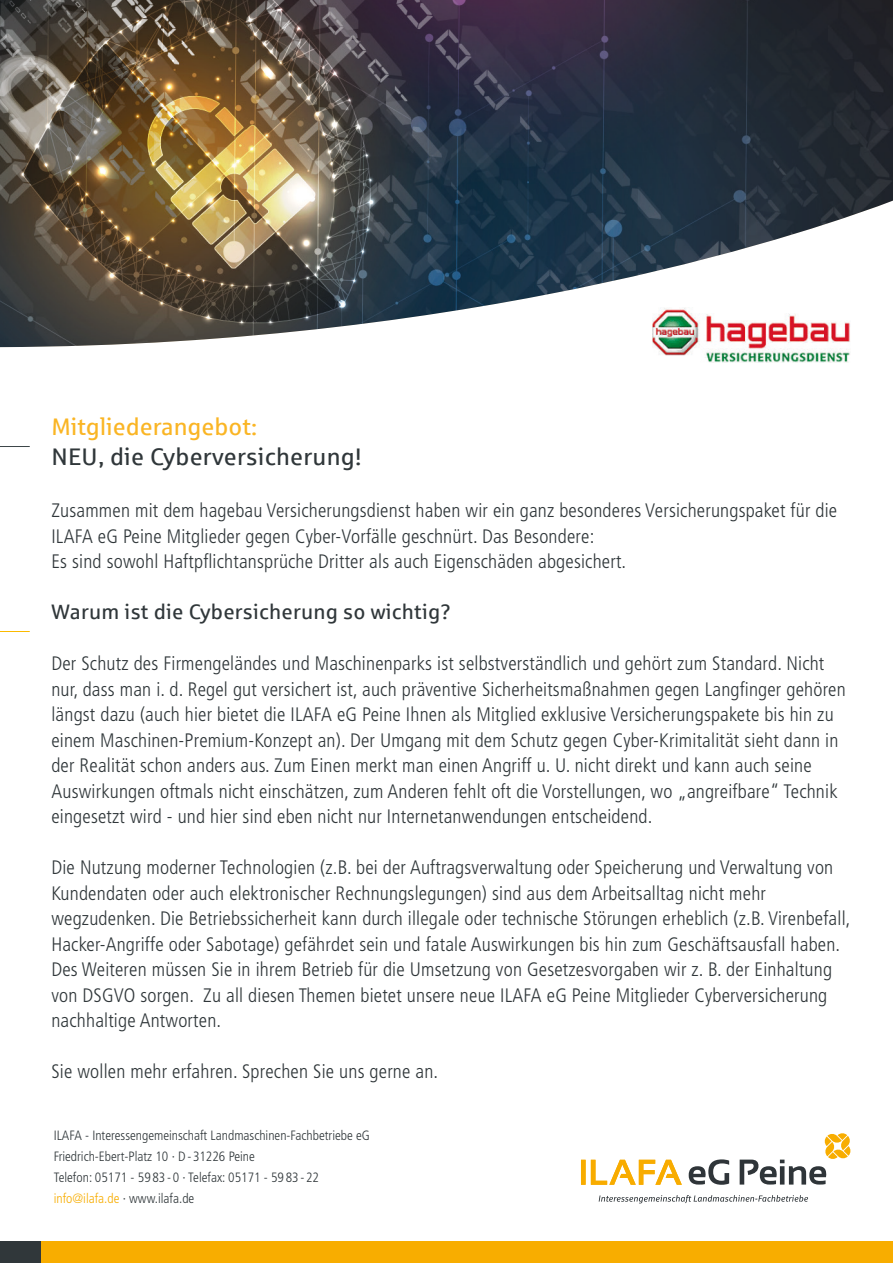
<style>
.page{position:relative;width:893px;height:1263px;background:#fff}
.page>*{position:absolute;margin:0;border:0;box-sizing:border-box;transform-origin:0 0}
.t1{font:24px "Sparkasse Rg";letter-spacing:.01em;color:#30373a}
.t2{font:24px "Sparkasse Rg";color:#fab524}
.t3{font:21px "Sparkasse Rg";letter-spacing:.01em;color:#30373a}
.t4{font:300 condensed 19.5px/25.5px "Frutiger";letter-spacing:.01em;color:#30373a}
.t5{font:300 condensed 13.5px "Frutiger";color:#30373a}
.t6{font:300 condensed 13.5px "Frutiger";color:#f8ad00}
.s1{color:#30373a}
</style>
<div class="page">
<img style="left:0;top:0;width:893px;height:347px">
<img style="left:653px;top:308px;width:197px;height:54px">
<div style="left:0;top:1242px;width:42px;height:21px;background:#30373a"></div>
<div style="left:42px;top:1242px;width:851px;height:21px;background:#f8ad00"></div>
<svg style="left:581px;top:1160px;width:101px;height:25px"></svg>
<svg style="left:689px;top:1133px;width:162px;height:52px"></svg>
<svg style="left:599px;top:1195px;width:209px;height:8px"></svg>
<hr style="left:0;top:446px;width:30px;height:1px;background:#3c4548">
<hr style="left:0;top:631px;width:30px;height:1px;background:#fbba00">
<p class="t2" style="left:51px;top:412px;width:207px">Mitgliederangebot:</p>
<p class="t1" style="left:51px;top:442px;width:312px">NEU, die Cyberversicherung!</p>
<p class="t4" style="left:51px;top:498px;width:787px">Zusammen mit dem hagebau Versicherungsdienst haben wir ein ganz besonderes Versicherungspaket für die<br>ILAFA eG Peine Mitglieder gegen Cyber-Vorfälle geschnürt. Das Besondere:</p>
<p class="t4" style="left:51px;top:549px;width:576px">Es sind sowohl Haftpflichtansprüche Dritter als auch Eigenschäden abgesichert.</p>
<p class="t3" style="left:51px;top:599px;width:401px">Warum ist die Cybersicherung so wichtig?</p>
<p class="t4" style="left:51px;top:651px;width:796px">Der Schutz des Firmengeländes und Maschinenparks ist selbstverständlich und gehört zum Standard. Nicht nur, dass man i. d. Regel gut versichert ist, auch präventive Sicherheitsmaßnahmen gegen Langfinger gehören längst dazu (auch hier bietet die ILAFA eG Peine Ihnen als Mitglied exklusive Versicherungspakete bis hin zu einem Maschinen-Premium-Konzept an). Der Umgang mit dem Schutz gegen Cyber-Krimitalität sieht dann in der Realität schon anders aus. Zum Einen merkt man einen Angriff u. U. nicht direkt und kann auch seine Auswirkungen oftmals nicht einschätzen, zum Anderen fehlt oft die Vorstellungen, wo „angreifbare“ Technik eingesetzt wird - und hier sind eben nicht nur Internetanwendungen entscheidend.</p>
<p class="t4" style="left:51px;top:855px;width:801px">Die Nutzung moderner Technologien (z.B. bei der Auftragsverwaltung oder Speicherung und Verwaltung von Kundendaten oder auch elektronischer Rechnungslegungen) sind aus dem Arbeitsalltag nicht mehr wegzudenken. Die Betriebssicherheit kann durch illegale oder technische Störungen erheblich (z.B. Virenbefall, Hacker-Angriffe oder Sabotage) gefährdet sein und fatale Auswirkungen bis hin zum Geschäftsausfall haben.<br>Des Weiteren müssen Sie in ihrem Betrieb für die Umsetzung von Gesetzesvorgaben wir z. B. der Einhaltung von DSGVO sorgen. Zu all diesen Themen bietet unsere neue ILAFA eG Peine Mitglieder Cyberversicherung nachhaltige Antworten.</p>
<p class="t4" style="left:51px;top:1059px;width:388px">Sie wollen mehr erfahren. Sprechen Sie uns gerne an.</p>
<p class="t5" style="left:54px;top:1128px;width:318px">ILAFA - Interessengemeinschaft Landmaschinen-Fachbetriebe eG</p>
<p class="t5" style="left:54px;top:1149px;width:203px">Friedrich-Ebert-Platz 10 · D- 31226 Peine</p>
<p class="t5" style="left:54px;top:1170px;width:267px">Telefon: 05171 - 59 83 - 0 · Telefax: 05171 - 59 83 - 22</p>
<p class="t6" style="left:54px;top:1191px;width:142px">info@ilafa.de <span class="s1">· www.ilafa.de</span></p>
</div>
